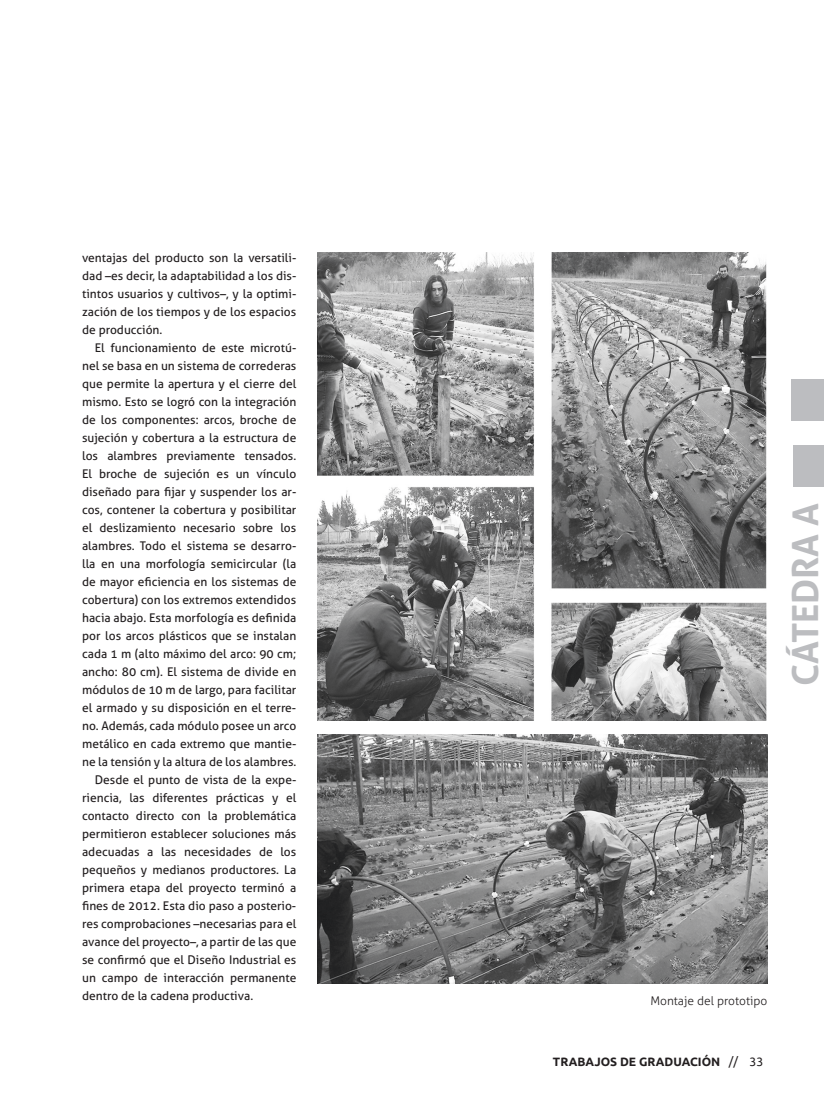
<style>
.page{position:relative;width:824px;height:1100px;background:#fff}
.page>*{position:absolute;margin:0;border:0;box-sizing:border-box;transform-origin:0 0}
.t1{font:700 36px "Aller";color:#bcbdc0}
.t2{font:12px/18px "Aller";color:#231f20;text-align:justify}
.t3{font:12px "Aller 2";color:#231f20}
.t4{font:700 12px "Ubuntu";color:#231f20}
.t5{font:300 12px "Aller";color:#231f20}
.s1{font-family:"Aller"}
.s2{font-size:35.25px}
.s3{font-family:"Ubuntu Regular 2";font-weight:400}
.s4{font-weight:400}
</style>
<div class="page">
<div style="left:791px;top:380px;width:32px;height:41px;background:#bcbdc0"></div>
<div style="left:793px;top:445px;width:30px;height:41px;background:#bcbdc0"></div>
<img style="left:317px;top:253px;width:450px;height:468px">
<img style="left:317px;top:734px;width:450px;height:249px">
<p class="t2" style="left:82px;top:249px;width:216px">ventajas del producto son la versatili&shy;dad –es decir, la adaptabilidad a los dis&shy;tintos usuarios y cultivos–, y la optimi&shy;zación de los tiempos y de los espacios de producción.</p>
<p class="t2" style="left:82px;top:339px;width:216px;text-indent:13px">El funcionamiento de este microtú&shy;nel se basa en un sistema de correderas que permite la apertura y el cierre del mismo. Esto se logró con la integración de los componentes: arcos, broche de sujeción y cobertura a la estructura de los alambres previamente tensados.<br>El broche de sujeción es un vínculo</p>
<p class="t3" style="left:82px;top:484px;width:216px">diseñado para fijar y suspender los ar<span class="s1">-</span></p>
<p class="t2" style="left:82px;top:501px;width:216px">cos, contener la cobertura y posibilitar el deslizamiento necesario sobre los alambres. Todo el sistema se desarro&shy;lla en una morfología semicircular (la</p>
<p class="t3" style="left:82px;top:574px;width:216px">de mayor eficiencia en los sistemas de</p>
<p class="t2" style="left:82px;top:591px;width:216px">cobertura) con los extremos extendidos</p>
<p class="t3" style="left:82px;top:610px;width:216px">hacia abajo. Esta morfología es definida</p>
<p class="t2" style="left:82px;top:627px;width:216px;text-align:right">por los arcos plásticos que se instalan cada 1 m (alto máximo del arco: 90 cm; ancho: 80 cm). El sistema de divide en módulos de 10 m de largo, para facilitar el armado y su disposición en el terre&shy;no. Además, cada módulo posee un arco metálico en cada extremo que mantie&shy;ne la tensión y la altura de los alambres.<br>Desde el punto de vista de la expe&shy;riencia, las diferentes prácticas y el contacto directo con la problemática permitieron establecer soluciones más adecuadas a las necesidades de los pequeños y medianos productores. La primera etapa del proyecto terminó a</p>
<p class="t3" style="left:82px;top:898px;width:215px">fines de 2012. Esta dio paso a posterio<span class="s1">-</span></p>
<p class="t2" style="left:82px;top:915px;width:216px">res comprobaciones –necesarias para el avance del proyecto–, a partir de las que</p>
<p class="t3" style="left:82px;top:952px;width:216px">se confirmó que el Diseño Industrial es</p>
<p class="t2" style="left:82px;top:969px;width:216px">un campo de interacción permanente dentro de la cadena productiva.</p>
<h1 class="t1" style="left:782px;top:686px;width:184px;rotate:-90deg">CÁTEDRA <span class="s2">A</span></h1>
<p class="t5" style="left:650px;top:993px;width:118px">Montaje del prototipo</p>
<p class="t4" style="left:552px;top:1054px;width:211px">TRABAJOS DE GRADUACIÓN <span class="s3">//</span> <span class="s4">33</span></p>
</div>
